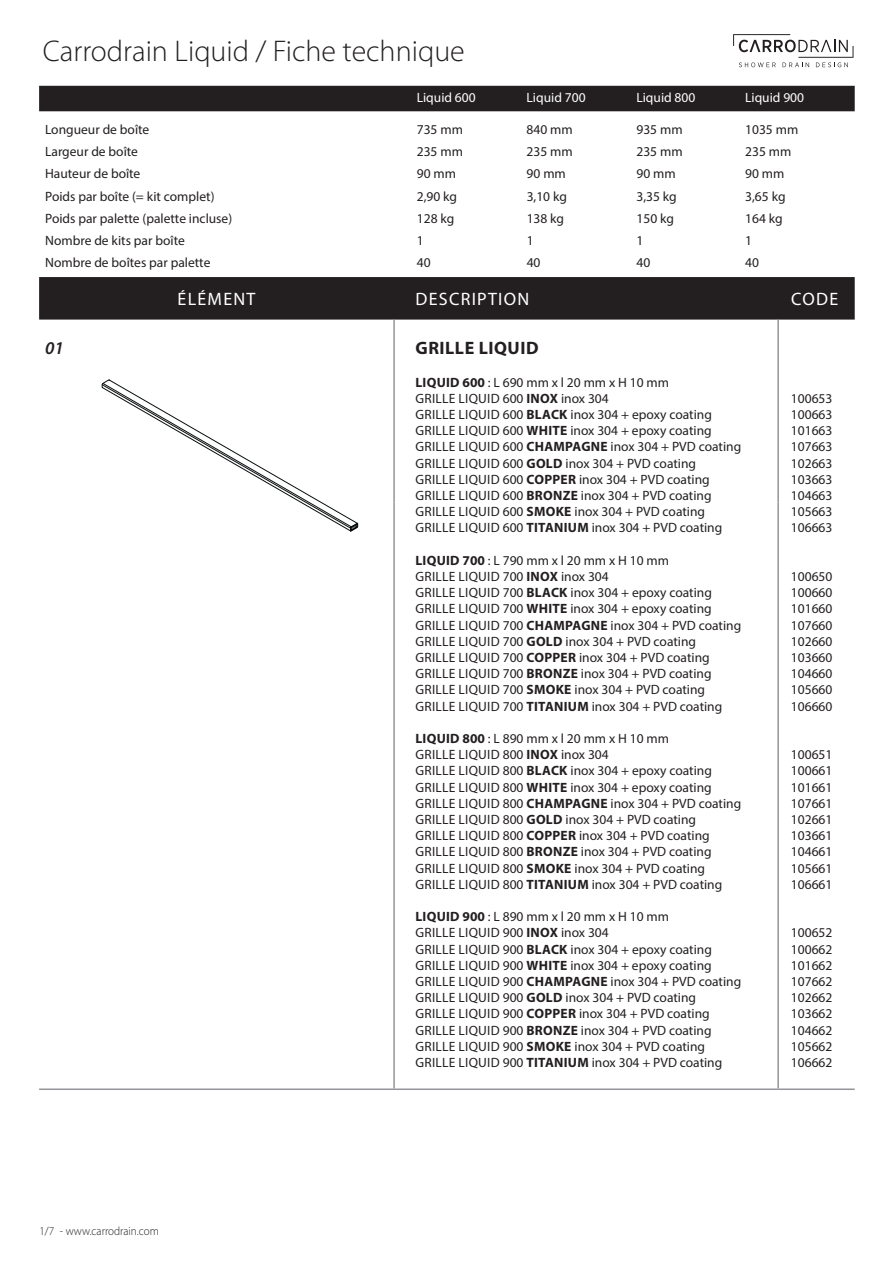
<style>
.page{position:relative;width:893px;height:1263px;background:#fff}
.page>*{position:absolute;margin:0;border:0;box-sizing:border-box;transform-origin:0 0}
.t1{font:300 30px "Myriad Pro";color:#231f20}
.t2{font:18px "Myriad Pro";letter-spacing:.07em;color:#fff}
.t3{font:700 18px "Myriad Pro";letter-spacing:.03em;color:#231f20}
.t4{font:italic 600 18px "Myriad Pro";color:#231f20}
.t5{font:13.5px/16.2px "Myriad Pro";color:#231f20}
.t6{font:13.5px "Myriad Pro";color:#fff}
.t7{font:300 12px "Myriad Pro";color:#231f20;scale:.93 1}
.s1{font-weight:700}
</style>
<div class="page">
<div style="left:39px;top:277px;width:816px;height:43px;background:#231f20"></div>
<hr style="left:393px;top:320px;width:2px;height:182px;background:#939598">
<hr style="left:777px;top:320px;width:2px;height:182px;background:#939598">
<hr style="left:393px;top:502px;width:2px;height:586px;background:#939598">
<hr style="left:777px;top:502px;width:2px;height:586px;background:#939598">
<hr style="left:394px;top:1088px;width:384px;height:2px;background:#939598">
<hr style="left:778px;top:1088px;width:77px;height:2px;background:#939598">
<hr style="left:39px;top:1088px;width:355px;height:2px;background:#939598">
<div style="left:39px;top:86px;width:816px;height:25px;background:#231f20"></div>
<svg style="left:102px;top:379px;width:256px;height:153px"></svg>
<svg style="left:733px;top:34px;width:120px;height:33px"></svg>
<h1 class="t1" style="left:43px;top:33px;width:424px">Carrodrain Liquid / Fiche technique</h1>
<p class="t6" style="left:417px;top:89px;width:60px">Liquid 600</p>
<p class="t6" style="left:527px;top:89px;width:60px">Liquid 700</p>
<p class="t6" style="left:636px;top:89px;width:60px">Liquid 800</p>
<p class="t6" style="left:745px;top:89px;width:60px">Liquid 900</p>
<p class="t5" style="left:45px;top:121px;width:106px">Longueur de boîte</p>
<p class="t5" style="left:417px;top:121px;width:48px">735 mm</p>
<p class="t5" style="left:527px;top:121px;width:48px">840 mm</p>
<p class="t5" style="left:636px;top:121px;width:48px">935 mm</p>
<p class="t5" style="left:745px;top:121px;width:55px">1035 mm</p>
<p class="t5" style="left:45px;top:143px;width:94px">Largeur de boîte</p>
<p class="t5" style="left:417px;top:143px;width:48px">235 mm</p>
<p class="t5" style="left:527px;top:143px;width:48px">235 mm</p>
<p class="t5" style="left:636px;top:143px;width:48px">235 mm</p>
<p class="t5" style="left:745px;top:143px;width:48px">235 mm</p>
<p class="t5" style="left:45px;top:166px;width:97px">Hauteur de boîte</p>
<p class="t5" style="left:417px;top:166px;width:41px">90 mm</p>
<p class="t5" style="left:527px;top:166px;width:41px">90 mm</p>
<p class="t5" style="left:636px;top:166px;width:41px">90 mm</p>
<p class="t5" style="left:745px;top:166px;width:41px">90 mm</p>
<p class="t5" style="left:45px;top:188px;width:171px">Poids par boîte (= kit complet)</p>
<p class="t5" style="left:417px;top:188px;width:42px">2,90 kg</p>
<p class="t5" style="left:527px;top:188px;width:42px">3,10 kg</p>
<p class="t5" style="left:636px;top:188px;width:42px">3,35 kg</p>
<p class="t5" style="left:745px;top:188px;width:42px">3,65 kg</p>
<p class="t5" style="left:45px;top:210px;width:189px">Poids par palette (palette incluse)</p>
<p class="t5" style="left:417px;top:210px;width:39px">128 kg</p>
<p class="t5" style="left:527px;top:210px;width:39px">138 kg</p>
<p class="t5" style="left:636px;top:210px;width:39px">150 kg</p>
<p class="t5" style="left:745px;top:210px;width:39px">164 kg</p>
<p class="t5" style="left:45px;top:232px;width:141px">Nombre de kits par boîte</p>
<p class="t5" style="left:417px;top:232px;width:8px">1</p>
<p class="t5" style="left:527px;top:232px;width:8px">1</p>
<p class="t5" style="left:636px;top:232px;width:8px">1</p>
<p class="t5" style="left:745px;top:232px;width:8px">1</p>
<p class="t5" style="left:45px;top:254px;width:167px">Nombre de boîtes par palette</p>
<p class="t5" style="left:417px;top:254px;width:15px">40</p>
<p class="t5" style="left:527px;top:254px;width:15px">40</p>
<p class="t5" style="left:636px;top:254px;width:15px">40</p>
<p class="t5" style="left:745px;top:254px;width:15px">40</p>
<h2 class="t2" style="left:178px;top:288px;width:79px">ÉLÉMENT</h2>
<h2 class="t2" style="left:415px;top:288px;width:115px">DESCRIPTION</h2>
<h2 class="t2" style="left:791px;top:288px;width:49px">CODE</h2>
<h2 class="t4" style="left:45px;top:337px;width:20px">01</h2>
<h2 class="t3" style="left:415px;top:336px;width:125px">GRILLE LIQUID</h2>
<p class="t5" style="left:415px;top:374px;width:327px"><span class="s1">LIQUID 600</span> : L 690 mm x l 20 mm x H 10 mm<br>GRILLE LIQUID 600 <span class="s1">INOX</span> inox 304<br>GRILLE LIQUID 600 <span class="s1">BLACK</span> inox 304 + epoxy coating GRILLE LIQUID 600 <span class="s1">WHITE</span> inox 304 + epoxy coating GRILLE LIQUID 600 <span class="s1">CHAMPAGNE</span> inox 304 + PVD coating GRILLE LIQUID 600 <span class="s1">GOLD</span> inox 304 + PVD coating<br>GRILLE LIQUID 600 <span class="s1">COPPER</span> inox 304 + PVD coating GRILLE LIQUID 600 <span class="s1">BRONZE</span> inox 304 + PVD coating GRILLE LIQUID 600 <span class="s1">SMOKE</span> inox 304 + PVD coating GRILLE LIQUID 600 <span class="s1">TITANIUM</span> inox 304 + PVD coating</p>
<p class="t5" style="left:415px;top:552px;width:327px"><span class="s1">LIQUID 700</span> : L 790 mm x l 20 mm x H 10 mm<br>GRILLE LIQUID 700 <span class="s1">INOX</span> inox 304<br>GRILLE LIQUID 700 <span class="s1">BLACK</span> inox 304 + epoxy coating GRILLE LIQUID 700 <span class="s1">WHITE</span> inox 304 + epoxy coating GRILLE LIQUID 700 <span class="s1">CHAMPAGNE</span> inox 304 + PVD coating GRILLE LIQUID 700 <span class="s1">GOLD</span> inox 304 + PVD coating<br>GRILLE LIQUID 700 <span class="s1">COPPER</span> inox 304 + PVD coating GRILLE LIQUID 700 <span class="s1">BRONZE</span> inox 304 + PVD coating GRILLE LIQUID 700 <span class="s1">SMOKE</span> inox 304 + PVD coating GRILLE LIQUID 700 <span class="s1">TITANIUM</span> inox 304 + PVD coating</p>
<p class="t5" style="left:415px;top:730px;width:327px"><span class="s1">LIQUID 800</span> : L 890 mm x l 20 mm x H 10 mm<br>GRILLE LIQUID 800 <span class="s1">INOX</span> inox 304<br>GRILLE LIQUID 800 <span class="s1">BLACK</span> inox 304 + epoxy coating GRILLE LIQUID 800 <span class="s1">WHITE</span> inox 304 + epoxy coating GRILLE LIQUID 800 <span class="s1">CHAMPAGNE</span> inox 304 + PVD coating GRILLE LIQUID 800 <span class="s1">GOLD</span> inox 304 + PVD coating<br>GRILLE LIQUID 800 <span class="s1">COPPER</span> inox 304 + PVD coating GRILLE LIQUID 800 <span class="s1">BRONZE</span> inox 304 + PVD coating GRILLE LIQUID 800 <span class="s1">SMOKE</span> inox 304 + PVD coating GRILLE LIQUID 800 <span class="s1">TITANIUM</span> inox 304 + PVD coating</p>
<p class="t5" style="left:415px;top:908px;width:327px"><span class="s1">LIQUID 900</span> : L 890 mm x l 20 mm x H 10 mm<br>GRILLE LIQUID 900 <span class="s1">INOX</span> inox 304<br>GRILLE LIQUID 900 <span class="s1">BLACK</span> inox 304 + epoxy coating GRILLE LIQUID 900 <span class="s1">WHITE</span> inox 304 + epoxy coating GRILLE LIQUID 900 <span class="s1">CHAMPAGNE</span> inox 304 + PVD coating GRILLE LIQUID 900 <span class="s1">GOLD</span> inox 304 + PVD coating<br>GRILLE LIQUID 900 <span class="s1">COPPER</span> inox 304 + PVD coating GRILLE LIQUID 900 <span class="s1">BRONZE</span> inox 304 + PVD coating GRILLE LIQUID 900 <span class="s1">SMOKE</span> inox 304 + PVD coating GRILLE LIQUID 900 <span class="s1">TITANIUM</span> inox 304 + PVD coating</p>
<p class="t5" style="left:791px;top:390px;width:43px;text-align:justify">100653<br>100663<br>101663<br>107663<br>102663<br>103663<br>104663<br>105663<br>106663</p>
<p class="t5" style="left:791px;top:568px;width:43px;text-align:justify">100650<br>100660<br>101660<br>107660<br>102660<br>103660<br>104660<br>105660<br>106660</p>
<p class="t5" style="left:791px;top:746px;width:43px;text-align:justify">100651<br>100661<br>101661<br>107661<br>102661<br>103661<br>104661<br>105661<br>106661</p>
<p class="t5" style="left:791px;top:924px;width:43px;text-align:justify">100652<br>100662<br>101662<br>107662<br>102662<br>103662<br>104662<br>105662<br>106662</p>
<p class="t7" style="left:40px;top:1224px;width:130px">1/7 - www.carrodrain.com</p>
</div>
